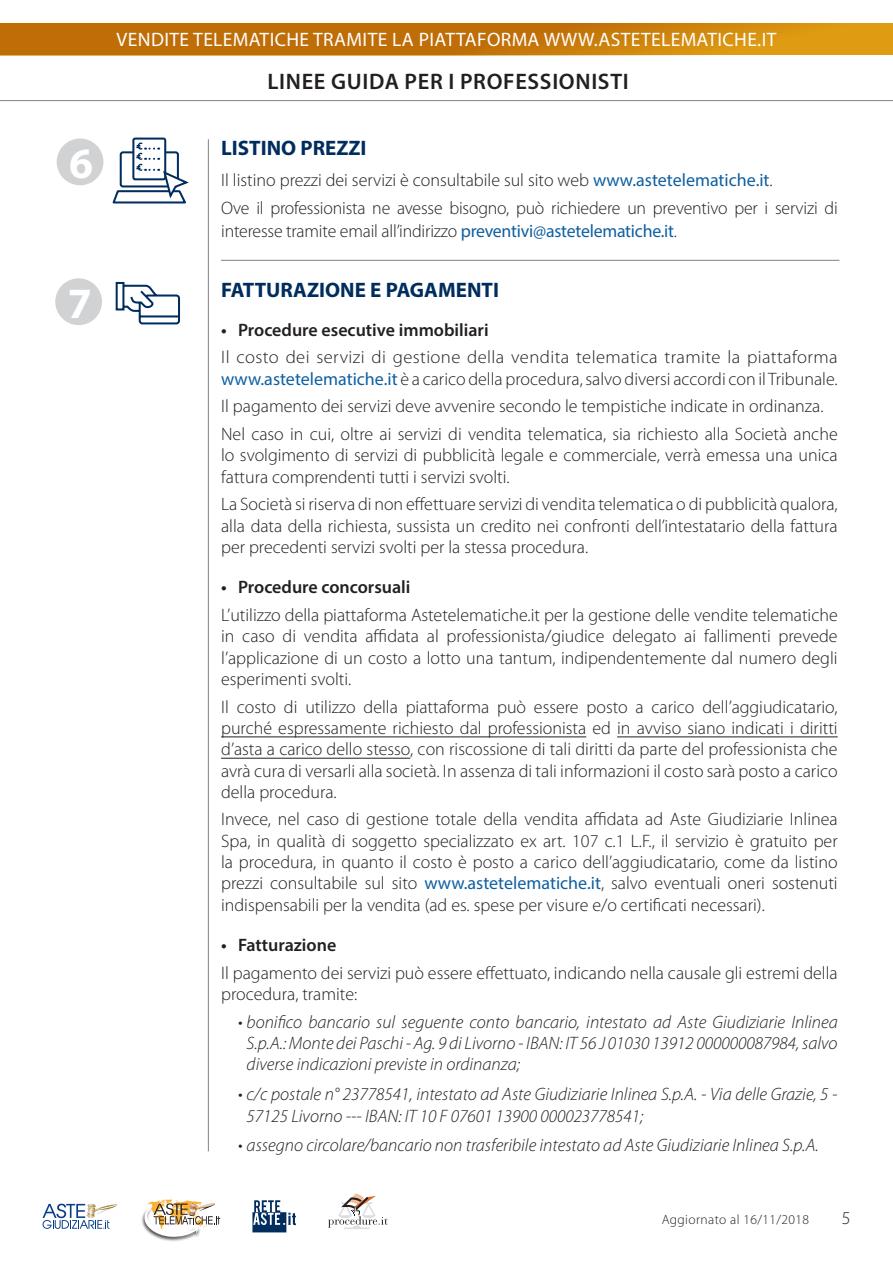
<style>
.page{position:relative;width:893px;height:1263px;background:#fff}
.page>*{position:absolute;margin:0;border:0;box-sizing:border-box;transform-origin:0 0}
.t1{font:700 43.35px "Myriad Pro";color:#fff}
.t2{font:600 22.5px "Myriad Pro";letter-spacing:.03em;color:#231f20}
.t3{font:700 21px "Myriad Pro";color:#002d5e}
.t4{font:19.5px "Myriad Pro";letter-spacing:.02em;color:#fff}
.t5{font:300 18px/21.3px "Myriad Pro";color:#231f20;text-align:justify}
.t6{font:italic 300 18px/21.3px "Myriad Pro";color:#231f20;text-align:justify}
.t7{font:300 18px/21.3px "Myriad Pro";letter-spacing:.02em;color:#231f20;scale:1.04 1}
.t8{font:600 18px "Myriad Pro";color:#231f20}
.t9{font:300 13.5px "Myriad Pro";letter-spacing:.03em;color:#231f20}
.s1{font-weight:400;color:#0e5fa1}
</style>
<div class="page">
<svg style="left:43px;top:1203px;width:74px;height:26px"></svg>
<svg style="left:328px;top:1193px;width:60px;height:36px"></svg>
<svg style="left:252px;top:1200px;width:44px;height:32px"></svg>
<div style="left:141px;top:1206px;width:60px;height:36px;background:#231f20;opacity:.82"></div>
<svg style="left:144px;top:1199px;width:76px;height:38px"></svg>
<hr style="left:208px;top:139px;width:1px;height:1012px;background:#808285">
<svg style="left:0;top:23px;width:893px;height:32px;background:#c77909"></svg>
<hr style="left:0;top:100px;width:893px;height:1px;background:#808285">
<hr style="left:221px;top:737px;width:365px;height:1px;background:#231f20">
<hr style="left:617px;top:737px;width:221px;height:1px;background:#231f20">
<hr style="left:221px;top:758px;width:189px;height:1px;background:#231f20">
<div style="left:55px;top:278px;width:47px;height:47px;background:#d1d2d4;border-radius:50%"></div>
<svg style="left:115px;top:281px;width:65px;height:44px"></svg>
<div style="left:57px;top:139px;width:46px;height:46px;background:#d1d2d4;border-radius:50%"></div>
<div style="left:132px;top:138px;width:34px;height:42px;background:#fff;border:2px solid #002d5e;border-radius:2px"></div>
<svg style="left:112px;top:142px;width:77px;height:62px"></svg>
<hr style="left:221px;top:260px;width:618px;height:1px;background:#808285">
<p class="t1" style="left:69px;top:135px;width:26px">6</p>
<p class="t1" style="left:68px;top:275px;width:26px">7</p>
<p class="t4" style="left:117px;top:28px;width:661px">VENDITE TELEMATICHE TRAMITE LA PIATTAFORMA WWW.ASTETELEMATICHE.IT</p>
<p class="t2" style="left:267px;top:67px;width:363px">LINEE GUIDA PER I PROFESSIONISTI</p>
<p class="t3" style="left:221px;top:134px;width:147px">LISTINO PREZZI</p>
<p class="t5" style="left:221px;top:169px;width:553px">Il listino prezzi dei servizi è consultabile sul sito web <span class="s1">www.astetelematiche.it</span>.</p>
<p class="t5" style="left:221px;top:197px;width:618px;line-height:22.2px">Ove il professionista ne avesse bisogno, può richiedere un preventivo per i servizi di interesse tramite email all’indirizzo <span class="s1">preventivi@astetelematiche.it</span>.</p>
<p class="t3" style="left:221px;top:276px;width:279px">FATTURAZIONE E PAGAMENTI</p>
<p class="t8" style="left:221px;top:318px;width:269px">• Procedure esecutive immobiliari</p>
<p class="t7" style="left:221px;top:346px;width:594px">Il costo dei servizi di gestione della vendita telematica tramite la piattaforma <span class="s1">www.astetelematiche.it</span> è a carico della procedura, salvo diversi accordi con il Tribunale.</p>
<p class="t5" style="left:221px;top:395px;width:604px">Il pagamento dei servizi deve avvenire secondo le tempistiche indicate in ordinanza.</p>
<p class="t5" style="left:221px;top:423px;width:618px">Nel caso in cui, oltre ai servizi di vendita telematica, sia richiesto alla Società anche lo svolgimento di servizi di pubblicità legale e commerciale, verrà emessa una unica fattura comprendenti tutti i servizi svolti.</p>
<p class="t5" style="left:221px;top:493px;width:618px">La Società si riserva di non effettuare servizi di vendita telematica o di pubblicità qualora, alla data della richiesta, sussista un credito nei confronti dell’intestatario della fattura per precedenti servizi svolti per la stessa procedura.</p>
<p class="t8" style="left:221px;top:576px;width:191px">• Procedure concorsuali</p>
<p class="t5" style="left:221px;top:604px;width:618px">L’utilizzo della piattaforma Astetelematiche.it per la gestione delle vendite telematiche in caso di vendita affidata al professionista/giudice delegato ai fallimenti prevede l’applicazione di un costo a lotto una tantum, indipendentemente dal numero degli esperimenti svolti.</p>
<p class="t5" style="left:221px;top:696px;width:618px">Il costo di utilizzo della piattaforma può essere posto a carico dell’aggiudicatario, purché espressamente richiesto dal professionista ed in avviso siano indicati i diritti d’asta a carico dello stesso, con riscossione di tali diritti da parte del professionista che avrà cura di versarli alla società. In assenza di tali informazioni il costo sarà posto a carico della procedura.</p>
<p class="t5" style="left:221px;top:809px;width:618px">Invece, nel caso di gestione totale della vendita affidata ad Aste Giudiziarie Inlinea Spa, in qualità di soggetto specializzato ex art. 107 c.1 L.F., il servizio è gratuito per la procedura, in quanto il costo è posto a carico dell’aggiudicatario, come da listino prezzi consultabile sul sito <span class="s1">www.astetelematiche.it</span>, salvo eventuali oneri sostenuti indispensabili per la vendita (ad es. spese per visure e/o certificati necessari).</p>
<p class="t8" style="left:221px;top:934px;width:117px">• Fatturazione</p>
<p class="t5" style="left:221px;top:962px;width:618px">Il pagamento dei servizi può essere effettuato, indicando nella causale gli estremi della procedura, tramite:</p>
<p class="t6" style="left:247px;top:1011px;width:593px;text-indent:-9px">• bonifico bancario sul seguente conto bancario, intestato ad Aste Giudiziarie Inlinea S.p.A.: Monte dei Paschi - Ag. 9 di Livorno - IBAN: IT 56 J 01030 13912 000000087984, salvo diverse indicazioni previste in ordinanza;</p>
<p class="t6" style="left:247px;top:1083px;width:592px;text-indent:-9px">• c/c postale n° 23778541, intestato ad Aste Giudiziarie Inlinea S.p.A. - Via delle Grazie, 5 -<br>57125 Livorno --- IBAN: IT 10 F 07601 13900 000023778541;</p>
<p class="t6" style="left:238px;top:1134px;width:582px">• assegno circolare/bancario non trasferibile intestato ad Aste Giudiziarie Inlinea S.p.A.</p>
<p class="t9" style="left:662px;top:1212px;width:149px">Aggiornato al 16/11/2018</p>
<p class="t5" style="left:842px;top:1207px;width:10px">5</p>
</div>
